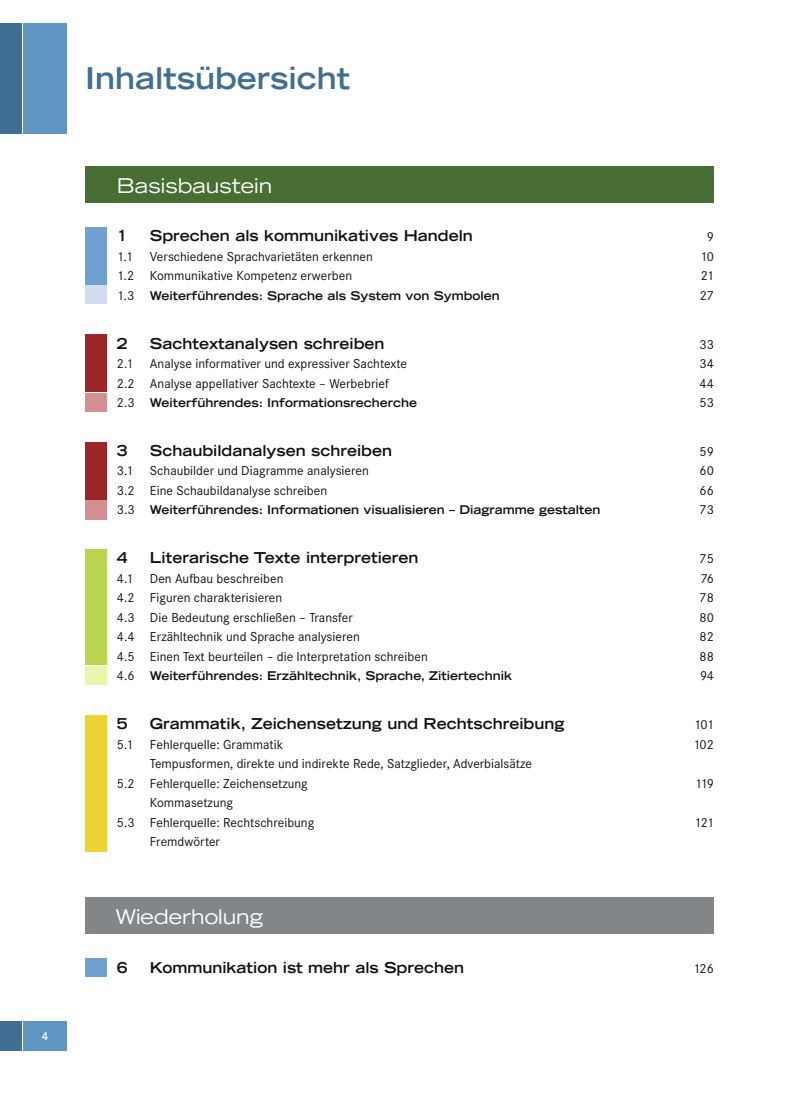
<style>
.page{position:relative;width:808px;height:1106px;background:#fff}
.page>*{position:absolute;margin:0;border:0;box-sizing:border-box;transform-origin:0 0}
._02_Ü2{font:700 expanded 30px "Trade Gothic LT Std";color:#416e93}
._95_Inhalt___Ü1{font:expanded 20.25px "Trade Gothic LT Std";color:#fff}
._95a_Inhalt___Ü2{font:700 expanded 15px "Trade Gothic LT Std";color:#101111}
._96_Inhalt___Ü3{font:13.5px "Corporate CVS";color:#101111}
._95a_Inhalt___Ü2-2{font:13.5px "Corporate CVS";color:#101111}
._96_Inhalt___Ü3-2{font:700 expanded 12px "Trade Gothic LT Std";color:#101111}
._80_2_Navi_unten{font:12px "Corporate CVS Demi";color:#fff}
.s1{font-family:"Corporate CVS";font-weight:400;font-stretch:normal;font-size:13.5px}
</style>
<div class="page">
<div style="left:23px;top:23px;width:44px;height:111px;background:#5e95c3"></div>
<div style="left:23px;top:1021px;width:44px;height:29px;background:#5e95c3"></div>
<div style="left:0;top:23px;width:21px;height:111px;background:#416e93"></div>
<div style="left:0;top:1021px;width:21px;height:29px;background:#416e93"></div>
<div style="left:85px;top:166px;width:629px;height:36px;background:#496e34"></div>
<div style="left:85px;top:227px;width:21px;height:57px;background:#70a0cf"></div>
<div style="left:85px;top:286px;width:21px;height:18px;background:#d1dcf2"></div>
<div style="left:85px;top:334px;width:21px;height:58px;background:#9c2527"></div>
<div style="left:85px;top:393px;width:21px;height:18px;background:#d48f91"></div>
<div style="left:85px;top:442px;width:21px;height:57px;background:#9c2527"></div>
<div style="left:85px;top:500px;width:21px;height:20px;background:#d48f91"></div>
<div style="left:85px;top:549px;width:21px;height:116px;background:#b9d550"></div>
<div style="left:85px;top:666px;width:21px;height:18px;background:#e9f7ad"></div>
<div style="left:85px;top:715px;width:21px;height:136px;background:#edd331"></div>
<div style="left:85px;top:897px;width:629px;height:36px;background:#828689"></div>
<div style="left:85px;top:958px;width:21px;height:19px;background:#70a0cf"></div>
<p class="_80_2_Navi_unten" style="left:42px;top:1029px;width:8px">4</p>
<p class="_02_Ü2" style="left:85px;top:59px;width:266px">Inhaltsübersicht</p>
<p class="_95_Inhalt___Ü1" style="left:117px;top:172px;width:157px">Basisbaustein</p>
<p class="_95a_Inhalt___Ü2" style="left:117px;top:226px;width:12px">1</p>
<p class="_95a_Inhalt___Ü2" style="left:150px;top:226px;width:324px">Sprechen als kommunikatives Handeln</p>
<p class="_95a_Inhalt___Ü2-2" style="left:707px;top:229px;width:9px">9</p>
<p class="_96_Inhalt___Ü3" style="left:117px;top:249px;width:17px">1.1</p>
<p class="_96_Inhalt___Ü3" style="left:150px;top:249px;width:224px">Verschiedene Sprachvarietäten erkennen</p>
<p class="_96_Inhalt___Ü3" style="left:700px;top:249px;width:15px">10</p>
<p class="_96_Inhalt___Ü3" style="left:117px;top:268px;width:237px">1.2 Kommunikative Kompetenz erwerben</p>
<p class="_96_Inhalt___Ü3" style="left:701px;top:268px;width:15px">21</p>
<p class="_96_Inhalt___Ü3-2" style="left:117px;top:288px;width:384px"><span class="s1">1.3</span> Weiterführendes: Sprache als System von Symbolen</p>
<p class="_96_Inhalt___Ü3" style="left:700px;top:288px;width:16px">27</p>
<p class="_95a_Inhalt___Ü2" style="left:117px;top:333px;width:12px">2</p>
<p class="_95a_Inhalt___Ü2" style="left:150px;top:333px;width:236px">Sachtextanalysen schreiben</p>
<p class="_95a_Inhalt___Ü2-2" style="left:700px;top:336px;width:16px">33</p>
<p class="_96_Inhalt___Ü3" style="left:117px;top:356px;width:292px">2.1 Analyse informativer und expressiver Sachtexte</p>
<p class="_96_Inhalt___Ü3" style="left:700px;top:356px;width:16px">34</p>
<p class="_96_Inhalt___Ü3" style="left:117px;top:375px;width:273px">2.2 Analyse appellativer Sachtexte – Werbebrief</p>
<p class="_96_Inhalt___Ü3" style="left:699px;top:375px;width:16px">44</p>
<p class="_96_Inhalt___Ü3-2" style="left:117px;top:395px;width:302px"><span class="s1">2.3</span> Weiterführendes: Informationsrecherche</p>
<p class="_96_Inhalt___Ü3" style="left:700px;top:395px;width:16px">53</p>
<p class="_95a_Inhalt___Ü2" style="left:117px;top:440px;width:12px">3</p>
<p class="_95a_Inhalt___Ü2" style="left:150px;top:440px;width:244px">Schaubildanalysen schreiben</p>
<p class="_95a_Inhalt___Ü2-2" style="left:700px;top:444px;width:16px">59</p>
<p class="_96_Inhalt___Ü3" style="left:117px;top:463px;width:253px">3.1 Schaubilder und Diagramme analysieren</p>
<p class="_96_Inhalt___Ü3" style="left:700px;top:463px;width:16px">60</p>
<p class="_96_Inhalt___Ü3" style="left:117px;top:483px;width:212px">3.2 Eine Schaubildanalyse schreiben</p>
<p class="_96_Inhalt___Ü3" style="left:700px;top:483px;width:16px">66</p>
<p class="_96_Inhalt___Ü3-2" style="left:117px;top:502px;width:485px"><span class="s1">3.3</span> Weiterführendes: Informationen visualisieren – Diagramme gestalten</p>
<p class="_96_Inhalt___Ü3" style="left:700px;top:502px;width:16px">73</p>
<p class="_95a_Inhalt___Ü2" style="left:117px;top:548px;width:12px">4</p>
<p class="_95a_Inhalt___Ü2" style="left:150px;top:548px;width:270px">Literarische Texte interpretieren</p>
<p class="_95a_Inhalt___Ü2-2" style="left:700px;top:551px;width:16px">75</p>
<p class="_96_Inhalt___Ü3" style="left:117px;top:570px;width:168px">4.1 Den Aufbau beschreiben</p>
<p class="_96_Inhalt___Ü3" style="left:701px;top:570px;width:15px">76</p>
<p class="_96_Inhalt___Ü3" style="left:117px;top:590px;width:167px">4.2 Figuren charakterisieren</p>
<p class="_96_Inhalt___Ü3" style="left:700px;top:590px;width:16px">78</p>
<p class="_96_Inhalt___Ü3" style="left:117px;top:609px;width:237px">4.3 Die Bedeutung erschließen – Transfer</p>
<p class="_96_Inhalt___Ü3" style="left:700px;top:609px;width:16px">80</p>
<p class="_96_Inhalt___Ü3" style="left:117px;top:629px;width:244px">4.4 Erzähltechnik und Sprache analysieren</p>
<p class="_96_Inhalt___Ü3" style="left:700px;top:629px;width:16px">82</p>
<p class="_96_Inhalt___Ü3" style="left:117px;top:648px;width:312px">4.5 Einen Text beurteilen – die Interpretation schreiben</p>
<p class="_96_Inhalt___Ü3" style="left:700px;top:648px;width:16px">88</p>
<p class="_96_Inhalt___Ü3-2" style="left:117px;top:668px;width:397px"><span class="s1">4.6</span> Weiterführendes: Erzähltechnik, Sprache, Zitiertechnik</p>
<p class="_96_Inhalt___Ü3" style="left:700px;top:668px;width:15px">94</p>
<p class="_95a_Inhalt___Ü2" style="left:117px;top:713px;width:12px">5</p>
<p class="_95a_Inhalt___Ü2" style="left:150px;top:713px;width:416px">Grammatik, Zeichensetzung und Rechtschreibung</p>
<p class="_95a_Inhalt___Ü2-2" style="left:694px;top:717px;width:22px">101</p>
<p class="_96_Inhalt___Ü3" style="left:117px;top:736px;width:168px">5.1 Fehlerquelle: Grammatik</p>
<p class="_96_Inhalt___Ü3" style="left:693px;top:736px;width:23px">102</p>
<p class="_96_Inhalt___Ü3" style="left:150px;top:756px;width:384px">Tempusformen, direkte und indirekte Rede, Satzglieder, Adverbialsätze</p>
<p class="_96_Inhalt___Ü3" style="left:117px;top:775px;width:192px">5.2 Fehlerquelle: Zeichensetzung</p>
<p class="_96_Inhalt___Ü3" style="left:695px;top:775px;width:21px">119</p>
<p class="_96_Inhalt___Ü3" style="left:150px;top:795px;width:85px">Kommasetzung</p>
<p class="_96_Inhalt___Ü3" style="left:117px;top:814px;width:199px">5.3 Fehlerquelle: Rechtschreibung</p>
<p class="_96_Inhalt___Ü3" style="left:694px;top:814px;width:21px">121</p>
<p class="_96_Inhalt___Ü3" style="left:150px;top:834px;width:72px">Fremdwörter</p>
<p class="_95_Inhalt___Ü1" style="left:116px;top:903px;width:149px">Wiederholung</p>
<p class="_95a_Inhalt___Ü2" style="left:117px;top:957px;width:12px">6</p>
<p class="_95a_Inhalt___Ü2" style="left:150px;top:957px;width:316px">Kommunikation ist mehr als Sprechen</p>
<p class="_95a_Inhalt___Ü2-2" style="left:693px;top:960px;width:22px">126</p>
</div>
